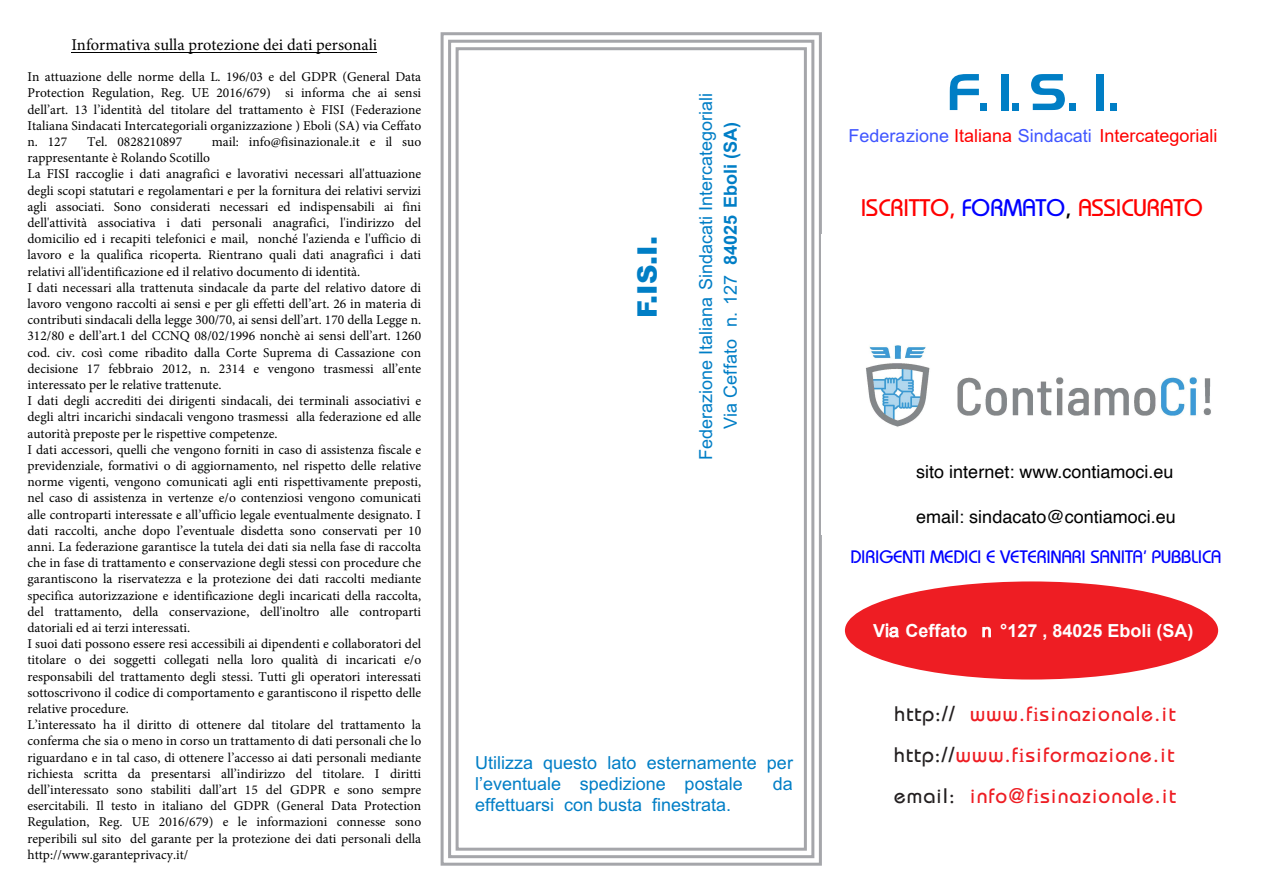
<style>
.page{position:relative;width:1263px;height:893px;background:#fff}
.page>*{position:absolute;margin:0;border:0;box-sizing:border-box;transform-origin:0 0}
.t1{font:700 54px "Handel Got D";color:#007ec5}
.t2{font:900 27px "Arial";color:#007ec5}
.t3{font:24px "Bauhaus";color:#f00}
.t4{font:21px/40.7px "Bauhaus";letter-spacing:.055em;color:#ee1d23;text-align:justify}
.t5{font:18px/21.6px "Arial";color:#007ec6}
.t6{font:18px "Helvetica";color:#000}
.t7{font:18px "Arial";color:#f00}
.t8{font:18px "Bauhaus";color:#00f}
.t9{font:700 18px "Arial";color:#fff}
.t10{font:16.5px "Minion Pro";color:#000}
.t11{font:13.5px/16.2px "Minion Pro";color:#000;text-align:justify}
.s1{font-weight:700}
.s2{color:#4055ff}
.s3{color:#00f}
.s4{color:#000}
.s5{font-weight:400}
.s6{color:#231f20}
.s7{font-family:"Minion Pro"}
</style>
<div class="page">
<div style="left:845px;top:581px;width:373px;height:98px;background:#ee1d23;border-radius:50%"></div>
<div style="left:441px;top:32px;width:381px;height:834px;border:3px solid #a5a6aa"></div>
<div style="left:448px;top:40px;width:366px;height:818px;border:3px solid #a5a6aa"></div>
<div style="left:456px;top:47px;width:351px;height:804px;border:3px solid #a5a6aa"></div>
<hr style="left:72px;top:52px;width:305px;height:1px;background:#000">
<img style="left:821px;top:234px;width:390px;height:300px">
<p class="t10" style="left:71px;top:34px;width:308px">Informativa sulla protezione dei dati personali</p>
<p class="t11" style="left:27px;top:69px;width:395px">In attuazione delle norme della L. 196/03 e del GDPR (General Data Protection Regulation, Reg. UE 2016/679) si informa che ai sensi dell’art. 13 l’identità del titolare del trattamento è FISI (Federazione Italiana Sindacati Intercategoriali organizzazione ) Eboli (SA) via Ceffato n. 127</p>
<p class="t11" style="left:87px;top:134px;width:97px">Tel. 0828210897</p>
<p class="t11" style="left:212px;top:134px;width:211px">mail: info@fisinazionale.it e il suo</p>
<p class="t11" style="left:27px;top:150px;width:395px;text-align:left">rappresentante è Rolando Scotillo<br>La FISI raccoglie i dati anagrafici e lavorativi necessari all'attuazione degli scopi statutari e regolamentari e per la fornitura dei relativi servizi agli associati. Sono considerati necessari ed indispensabili ai fini dell'attività associativa i dati personali anagrafici, l'indirizzo del domicilio ed i recapiti telefonici e mail, nonché l'azienda e l'ufficio di lavoro e la qualifica ricoperta. Rientrano quali dati anagrafici i dati relativi all'identificazione ed il relativo documento di identità.<br>I dati necessari alla trattenuta sindacale da parte del relativo datore di lavoro vengono raccolti ai sensi e per gli effetti dell’art. 26 in materia di contributi sindacali della legge 300/70, ai sensi dell’art. 170 della Legge n.<br>312/80 e dell’art.1 del CCNQ 08/02/1996 nonchè ai sensi dell’art. 1260 cod. civ. così come ribadito dalla Corte Suprema di Cassazione con decisione 17 febbraio 2012, n. 2314 e vengono trasmessi all’ente interessato per le relative trattenute.<br>I dati degli accrediti dei dirigenti sindacali, dei terminali associativi e degli altri incarichi sindacali vengono trasmessi alla federazione ed alle autorità preposte per le rispettive competenze.<br>I dati accessori, quelli che vengono forniti in caso di assistenza fiscale e previdenziale, formativi o di aggiornamento, nel rispetto delle relative norme vigenti, vengono comunicati agli enti rispettivamente preposti, nel caso di assistenza in vertenze e/o contenziosi vengono comunicati alle controparti interessate e all’ufficio legale eventualmente designato. I dati raccolti, anche dopo l’eventuale disdetta sono conservati per 10 anni. La federazione garantisce la tutela dei dati sia nella fase di raccolta che in fase di trattamento e conservazione degli stessi con procedure che garantiscono la riservatezza e la protezione dei dati raccolti mediante specifica autorizzazione e identificazione degli incaricati della raccolta, del trattamento, della conservazione, dell'inoltro alle controparti datoriali ed ai terzi interessati.<br>I suoi dati possono essere resi accessibili ai dipendenti e collaboratori del titolare o dei soggetti collegati nella loro qualità di incaricati e/o responsabili del trattamento degli stessi. Tutti gli operatori interessati sottoscrivono il codice di comportamento e garantiscono il rispetto delle relative procedure.<br>L’interessato ha il diritto di ottenere dal titolare del trattamento la conferma che sia o meno in corso un trattamento di dati personali che lo riguardano e in tal caso, di ottenere l’accesso ai dati personali mediante richiesta scritta da presentarsi all’indirizzo del titolare. I diritti dell’interessato sono stabiliti dall’art 15 del GDPR e sono sempre esercitabili. Il testo in italiano del GDPR (General Data Protection Regulation, Reg. UE 2016/679) e le informazioni connesse sono reperibili sul sito del garante per la protezione dei dati personali della http://www.garanteprivacy.it/</p>
<h2 class="t2" style="left:632px;top:318px;width:83px;rotate:-90deg">F.IS.I.</h2>
<h3 class="t5" style="left:694px;top:460px;width:368px;line-height:24.6px;text-align:center;rotate:-90deg">Federazione Italiana Sindacati Intercategoriali<br>Via Ceffato n. 127 <span class="s1">84025 Eboli (SA)</span></h3>
<h3 class="t5" style="left:475px;top:752px;width:319px">Utilizza questo lato esternamente per l’eventuale spedizione postale</h3>
<h3 class="t5" style="left:773px;top:773px;width:22px">da</h3>
<h3 class="t5" style="left:475px;top:794px;width:258px">effettuarsi con busta finestrata.</h3>
<h1 class="t1" style="left:946px;top:60px;width:174px">F. I. S. I.</h1>
<h3 class="t7" style="left:849px;top:123px;width:370px"><span class="s2">Federazione</span> Italiana <span class="s2">Sindacati</span> Intercategoriali</h3>
<h3 class="t3" style="left:861px;top:193px;width:343px">ISCRITTO, <span class="s3">FORMATO</span><span class="s4">,</span> ASSICURATO</h3>
<h3 class="t6" style="left:916px;top:464px;width:252px">sito internet: www.contiamoci.eu</h3>
<h3 class="t6" style="left:916px;top:509px;width:261px">email: sindacato@contiamoci.eu</h3>
<h3 class="t8" style="left:850px;top:545px;width:372px">DIRIGENTI MEDICI E VETERINARI SANITA' PUBBLICA</h3>
<h3 class="t9" style="left:873px;top:618px;width:322px">V<span class="s5">ia</span> Ceffato <span class="s5">n</span> °127 , 84025 Eboli (SA)</h3>
<h3 class="t4" style="left:894px;top:693px;width:283px"><span class="s6">http://</span> www.f<span class="s7">i</span>sinazionale.it <span class="s6">http://</span>www.f<span class="s7">i</span>siformazione.it <span class="s6">email:</span> info@f<span class="s7">i</span>sinazionale.it</h3>
</div>
